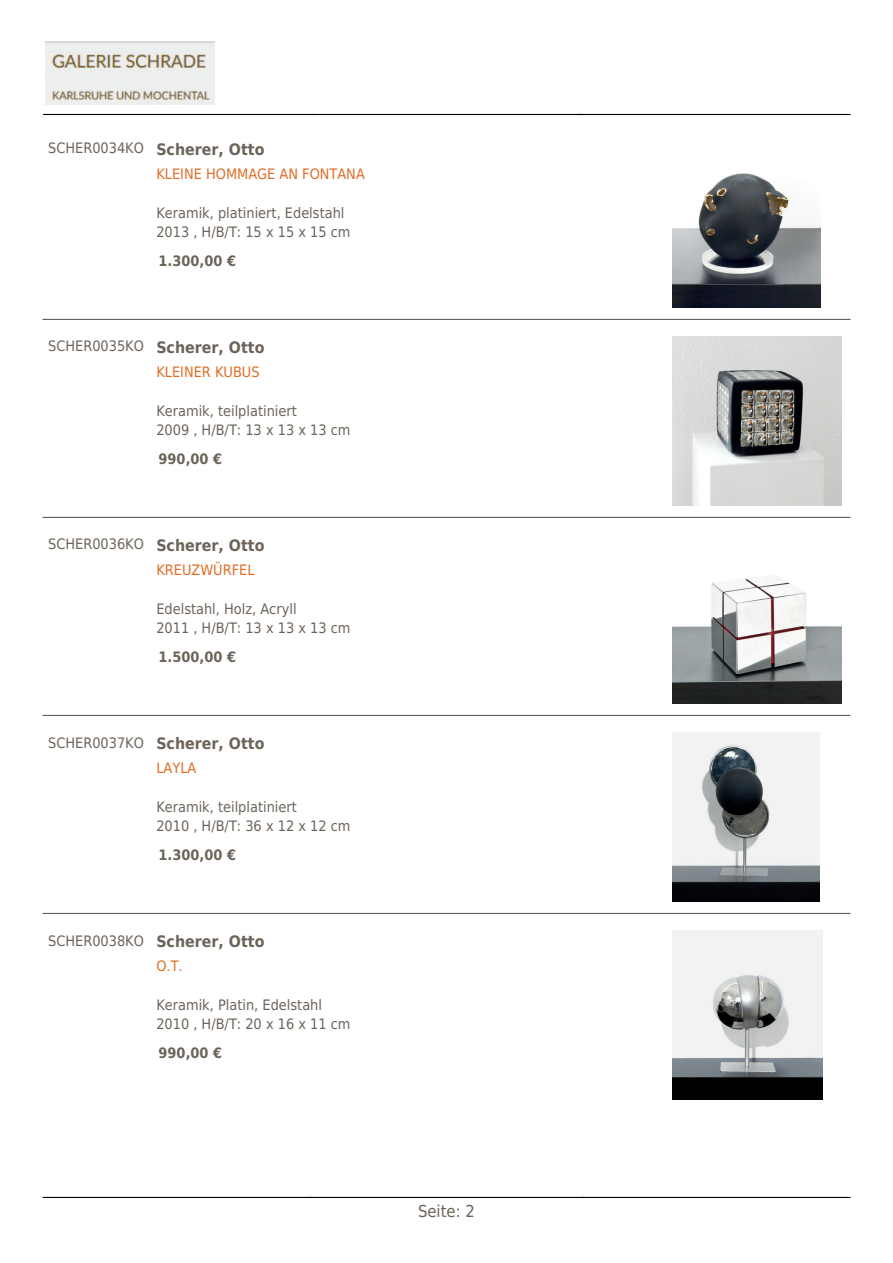
<style>
.page{position:relative;width:893px;height:1263px;background:#fff}
.page>*{position:absolute;margin:0;border:0;box-sizing:border-box;transform-origin:0 0}
.t1{font:16.5px "DejaVu Sans Condensed";color:#6b6359}
.t2{font:700 15.9px "DejaVu Sans Condensed";color:#6b6359}
.t3{font:14.4px/19.2px "DejaVu Sans Condensed";color:#6b6359}
.t4{font:14.4px "DejaVu Sans Condensed";color:#df6d26}
.t5{font:700 14.4px "DejaVu Sans Condensed";color:#6b6359}
.s1{font-weight:400;font-size:14.4px}
</style>
<div class="page">
<img style="left:46px;top:42px;width:169px;height:63px">
<hr style="left:43px;top:114px;width:271px;height:1px;background:#000001">
<hr style="left:313px;top:114px;width:267px;height:1px;background:#000001">
<hr style="left:579px;top:114px;width:271px;height:1px;background:#000001">
<hr style="left:43px;top:1197px;width:268px;height:1px;background:#000001">
<hr style="left:309px;top:1197px;width:274px;height:1px;background:#000001">
<hr style="left:582px;top:1197px;width:268px;height:1px;background:#000001">
<img style="left:673px;top:173px;width:147px;height:135px">
<hr style="left:43px;top:319px;width:807px;height:1px;background:#5d6162">
<img style="left:673px;top:337px;width:168px;height:169px">
<hr style="left:43px;top:517px;width:807px;height:1px;background:#5d6162">
<img style="left:673px;top:575px;width:168px;height:129px">
<hr style="left:43px;top:715px;width:807px;height:1px;background:#5d6162">
<img style="left:673px;top:733px;width:147px;height:169px">
<hr style="left:43px;top:913px;width:807px;height:1px;background:#5d6162">
<img style="left:673px;top:931px;width:149px;height:169px">
<p class="t2" style="left:48px;top:136px;width:218px"><span class="s1">SCHER0034KO</span> Scherer, Otto</p>
<p class="t4" style="left:156px;top:162px;width:210px">KLEINE HOMMAGE AN FONTANA</p>
<p class="t3" style="left:156px;top:203px;width:196px">Keramik, platiniert, Edelstahl<br>2013 , H/B/T: 15 x 15 x 15 cm</p>
<p class="t5" style="left:159px;top:249px;width:79px">1.300,00 €</p>
<p class="t2" style="left:48px;top:334px;width:218px"><span class="s1">SCHER0035KO</span> Scherer, Otto</p>
<p class="t4" style="left:156px;top:360px;width:105px">KLEINER KUBUS</p>
<p class="t3" style="left:156px;top:401px;width:196px">Keramik, teilplatiniert<br>2009 , H/B/T: 13 x 13 x 13 cm</p>
<p class="t5" style="left:159px;top:447px;width:65px">990,00 €</p>
<p class="t2" style="left:48px;top:532px;width:218px"><span class="s1">SCHER0036KO</span> Scherer, Otto</p>
<p class="t4" style="left:156px;top:558px;width:100px">KREUZWÜRFEL</p>
<p class="t3" style="left:156px;top:599px;width:196px">Edelstahl, Holz, Acryll<br>2011 , H/B/T: 13 x 13 x 13 cm</p>
<p class="t5" style="left:159px;top:645px;width:79px">1.500,00 €</p>
<p class="t2" style="left:48px;top:730px;width:218px"><span class="s1">SCHER0037KO</span> Scherer, Otto</p>
<p class="t4" style="left:156px;top:756px;width:42px">LAYLA</p>
<p class="t3" style="left:156px;top:797px;width:196px">Keramik, teilplatiniert<br>2010 , H/B/T: 36 x 12 x 12 cm</p>
<p class="t5" style="left:159px;top:843px;width:79px">1.300,00 €</p>
<p class="t2" style="left:48px;top:928px;width:218px"><span class="s1">SCHER0038KO</span> Scherer, Otto</p>
<p class="t4" style="left:156px;top:954px;width:28px">O.T.</p>
<p class="t3" style="left:156px;top:995px;width:196px">Keramik, Platin, Edelstahl<br>2010 , H/B/T: 20 x 16 x 11 cm</p>
<p class="t5" style="left:159px;top:1041px;width:65px">990,00 €</p>
<p class="t1" style="left:418px;top:1198px;width:58px">Seite: 2</p>
</div>
